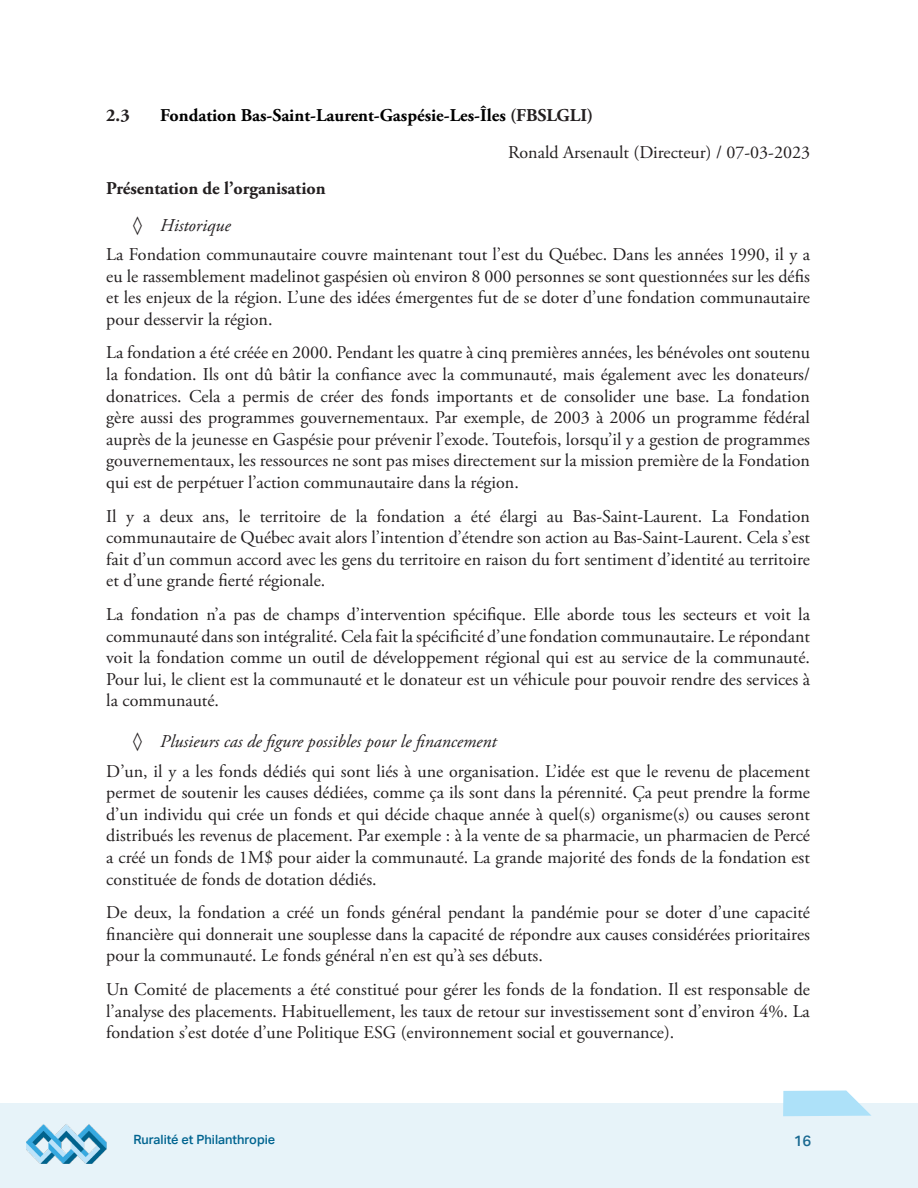
<style>
.page{position:relative;width:918px;height:1188px;background:#fff}
.page>*{position:absolute;margin:0;border:0;box-sizing:border-box;transform-origin:0 0}
.t1{font:18px/21.6px "Adobe Garamond Pro";color:#231f20;text-align:justify}
.t2{font:italic 18px "Adobe Garamond Pro";color:#231f20}
.Heading_2{font:700 18px "Adobe Garamond Pro";color:#000}
.Heading_2-2{font:700 18px "Adobe Garamond Pro";color:#231f20}
.t3{font:500 15px "Aktiv Grotesk";color:#196991}
.t4{font:500 12.75px "Aktiv Grotesk";color:#006490}
.s1{color:#231f20}
</style>
<div class="page">
<div style="left:0;top:1103px;width:918px;height:85px;background:#e7f3f9"></div>
<img style="left:26px;top:1124px;width:80px;height:40px">
<svg style="left:783px;top:1091px;width:88px;height:25px"></svg>
<p class="Heading_2-2" style="left:106px;top:105px;width:25px">2.3</p>
<p class="Heading_2" style="left:160px;top:105px;width:434px">Fondation Bas-Saint-Laurent-Gaspésie-Les-Îles <span class="s1">(FBSLGLI)</span></p>
<p class="t1" style="left:508px;top:142px;width:303px">Ronald Arsenault (Directeur) / 07-03-2023</p>
<p class="Heading_2-2" style="left:106px;top:178px;width:221px">Présentation de l’organisation</p>
<p class="t2" style="left:133px;top:214px;width:99px">◊ Historique</p>
<p class="t1" style="left:106px;top:244px;width:705px">La Fondation communautaire couvre maintenant tout l’est du Québec. Dans les années 1990, il y a eu le rassemblement madelinot gaspésien où environ 8 000 personnes se sont questionnées sur les défis et les enjeux de la région. L’une des idées émergentes fut de se doter d’une fondation communautaire pour desservir la région.</p>
<p class="t1" style="left:106px;top:342px;width:705px">La fondation a été créée en 2000. Pendant les quatre à cinq premières années, les bénévoles ont soutenu la fondation. Ils ont dû bâtir la confiance avec la communauté, mais également avec les donateurs/ donatrices. Cela a permis de créer des fonds importants et de consolider une base. La fondation gère aussi des programmes gouvernementaux. Par exemple, de 2003 à 2006 un programme fédéral auprès de la jeunesse en Gaspésie pour prévenir l’exode. Toutefois, lorsqu’il y a gestion de programmes gouvernementaux, les ressources ne sont pas mises directement sur la mission première de la Fondation qui est de perpétuer l’action communautaire dans la région.</p>
<p class="t1" style="left:106px;top:506px;width:705px">Il y a deux ans, le territoire de la fondation a été élargi au Bas-Saint-Laurent. La Fondation communautaire de Québec avait alors l’intention d’étendre son action au Bas-Saint-Laurent. Cela s’est fait d’un commun accord avec les gens du territoire en raison du fort sentiment d’identité au territoire et d’une grande fierté régionale.</p>
<p class="t1" style="left:106px;top:604px;width:705px">La fondation n’a pas de champs d’intervention spécifique. Elle aborde tous les secteurs et voit la communauté dans son intégralité. Cela fait la spécificité d’une fondation communautaire. Le répondant voit la fondation comme un outil de développement régional qui est au service de la communauté.<br>Pour lui, le client est la communauté et le donateur est un véhicule pour pouvoir rendre des services à la communauté.</p>
<p class="t2" style="left:133px;top:731px;width:365px">◊ Plusieurs cas de figure possibles pour le financement</p>
<p class="t1" style="left:106px;top:761px;width:705px">D’un, il y a les fonds dédiés qui sont liés à une organisation. L’idée est que le revenu de placement permet de soutenir les causes dédiées, comme ça ils sont dans la pérennité. Ça peut prendre la forme d’un individu qui crée un fonds et qui décide chaque année à quel(s) organisme(s) ou causes seront distribués les revenus de placement. Par exemple : à la vente de sa pharmacie, un pharmacien de Percé a créé un fonds de 1M$ pour aider la communauté. La grande majorité des fonds de la fondation est constituée de fonds de dotation dédiés.</p>
<p class="t1" style="left:106px;top:902px;width:705px">De deux, la fondation a créé un fonds général pendant la pandémie pour se doter d’une capacité financière qui donnerait une souplesse dans la capacité de répondre aux causes considérées prioritaires pour la communauté. Le fonds général n’en est qu’à ses débuts.</p>
<p class="t1" style="left:106px;top:979px;width:705px">Un Comité de placements a été constitué pour gérer les fonds de la fondation. Il est responsable de l’analyse des placements. Habituellement, les taux de retour sur investissement sont d’environ 4%. La fondation s’est dotée d’une Politique ESG (environnement social et gouvernance).</p>
<p class="t4" style="left:133px;top:1132px;width:144px">Ruralité et Philanthropie</p>
<p class="t3" style="left:794px;top:1132px;width:19px">16</p>
</div>
